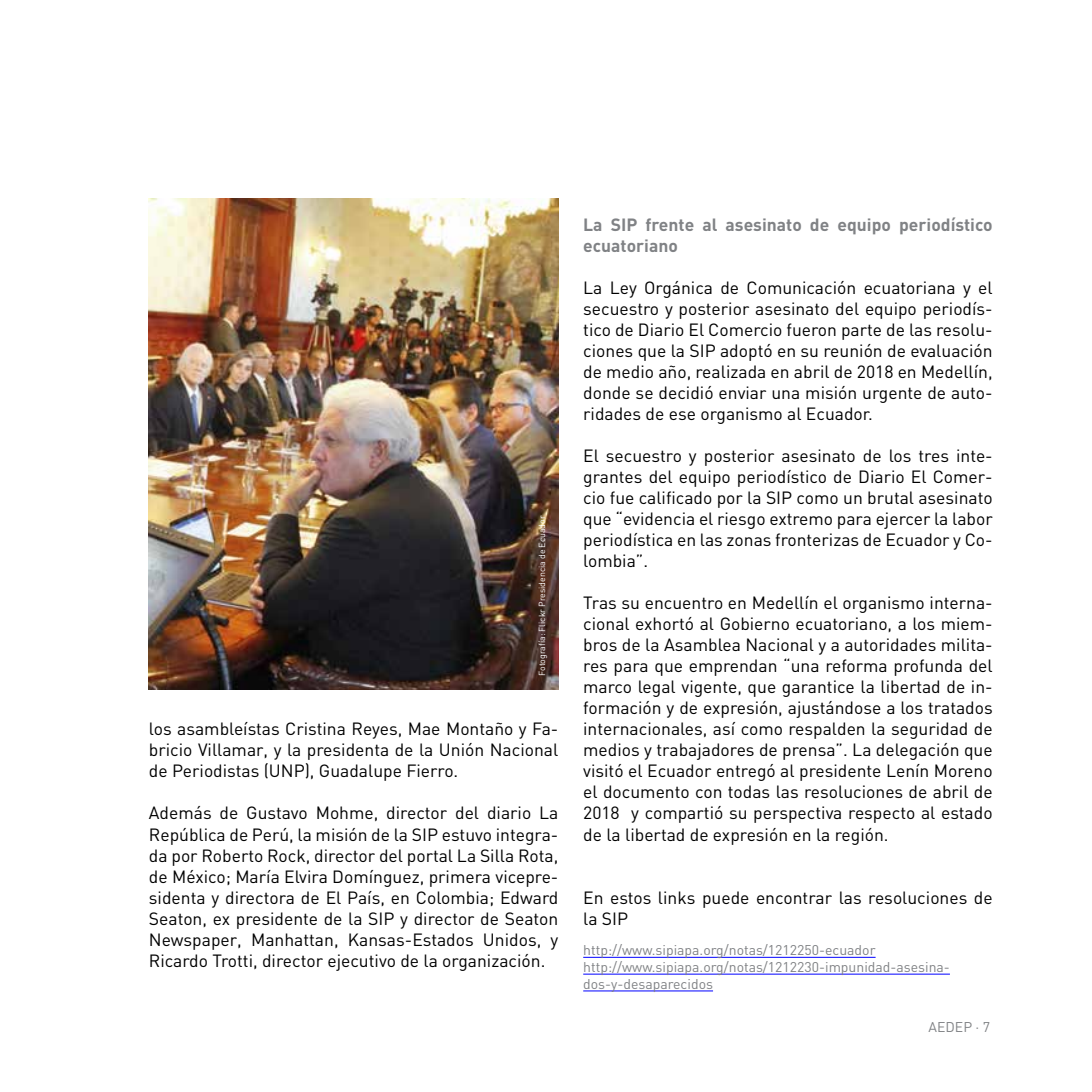
<style>
.page{position:relative;width:1092px;height:1092px;background:#fff}
.page>*{position:absolute;margin:0;border:0;box-sizing:border-box;transform-origin:0 0}
.t1{font:17.5px/21px "DIN";color:#000;text-align:justify}
.t2{font:700 17.5px/21px "DIN";color:#808285}
.t3{font:14px/16.8px "DIN";color:#808285}
.t4{font:8.75px "DIN";color:#fff}
</style>
<div class="page">
<hr style="left:583px;top:956px;width:292px;height:1px;background:#00f">
<hr style="left:583px;top:973px;width:366px;height:1px;background:#00f">
<hr style="left:583px;top:990px;width:130px;height:1px;background:#00f">
<img style="left:149px;top:198px;width:409px;height:492px">
<p class="t4" style="left:536px;top:675px;width:162px;rotate:-90deg">Fotografía: Flickr Presidencia de Ecuador</p>
<p class="t1" style="left:149px;top:718px;width:411px">los asambleístas Cristina Reyes, Mae Montaño y Fa&shy;bricio Villamar, y la presidenta de la Unión Nacional de Periodistas (UNP), Guadalupe Fierro.</p>
<p class="t1" style="left:149px;top:802px;width:411px">Además de Gustavo Mohme, director del diario La República de Perú, la misión de la SIP estuvo integra&shy;da por Roberto Rock, director del portal La Silla Rota, de México; María Elvira Domínguez, primera vicepre&shy;sidenta y directora de El País, en Colombia; Edward Seaton, ex presidente de la SIP y director de Seaton Newspaper, Manhattan, Kansas-Estados Unidos, y Ricardo Trotti, director ejecutivo de la organización.</p>
<p class="t2" style="left:583px;top:213px;width:411px">La SIP frente al asesinato de equipo periodístico ecuatoriano</p>
<p class="t1" style="left:583px;top:277px;width:411px">La Ley Orgánica de Comunicación ecuatoriana y el secuestro y posterior asesinato del equipo periodís&shy;tico de Diario El Comercio fueron parte de las resolu&shy;ciones que la SIP adoptó en su reunión de evaluación de medio año, realizada en abril de 2018 en Medellín, donde se decidió enviar una misión urgente de auto&shy;ridades de ese organismo al Ecuador.</p>
<p class="t1" style="left:583px;top:445px;width:411px">El secuestro y posterior asesinato de los tres inte&shy;grantes del equipo periodístico de Diario El Comer&shy;cio fue calificado por la SIP como un brutal asesinato que “evidencia el riesgo extremo para ejercer la labor periodística en las zonas fronterizas de Ecuador y Co&shy;lombia”.</p>
<p class="t1" style="left:583px;top:592px;width:411px">Tras su encuentro en Medellín el organismo interna&shy;cional exhortó al Gobierno ecuatoriano, a los miem&shy;bros de la Asamblea Nacional y a autoridades milita&shy;res para que emprendan “una reforma profunda del marco legal vigente, que garantice la libertad de in&shy;formación y de expresión, ajustándose a los tratados internacionales, así como respalden la seguridad de medios y trabajadores de prensa”. La delegación que visitó el Ecuador entregó al presidente Lenín Moreno el documento con todas las resoluciones de abril de 2018 y compartió su perspectiva respecto al estado de la libertad de expresión en la región.</p>
<p class="t1" style="left:583px;top:886px;width:411px">En estos links puede encontrar las resoluciones de la SIP</p>
<p class="t3" style="left:583px;top:941px;width:368px">http://www.sipiapa.org/notas/1212250-ecuador http://www.sipiapa.org/notas/1212230-impunidad-asesina&shy;dos-y-desaparecidos</p>
<p class="t3" style="left:928px;top:1018px;width:63px">AEDEP · 7</p>
</div>
